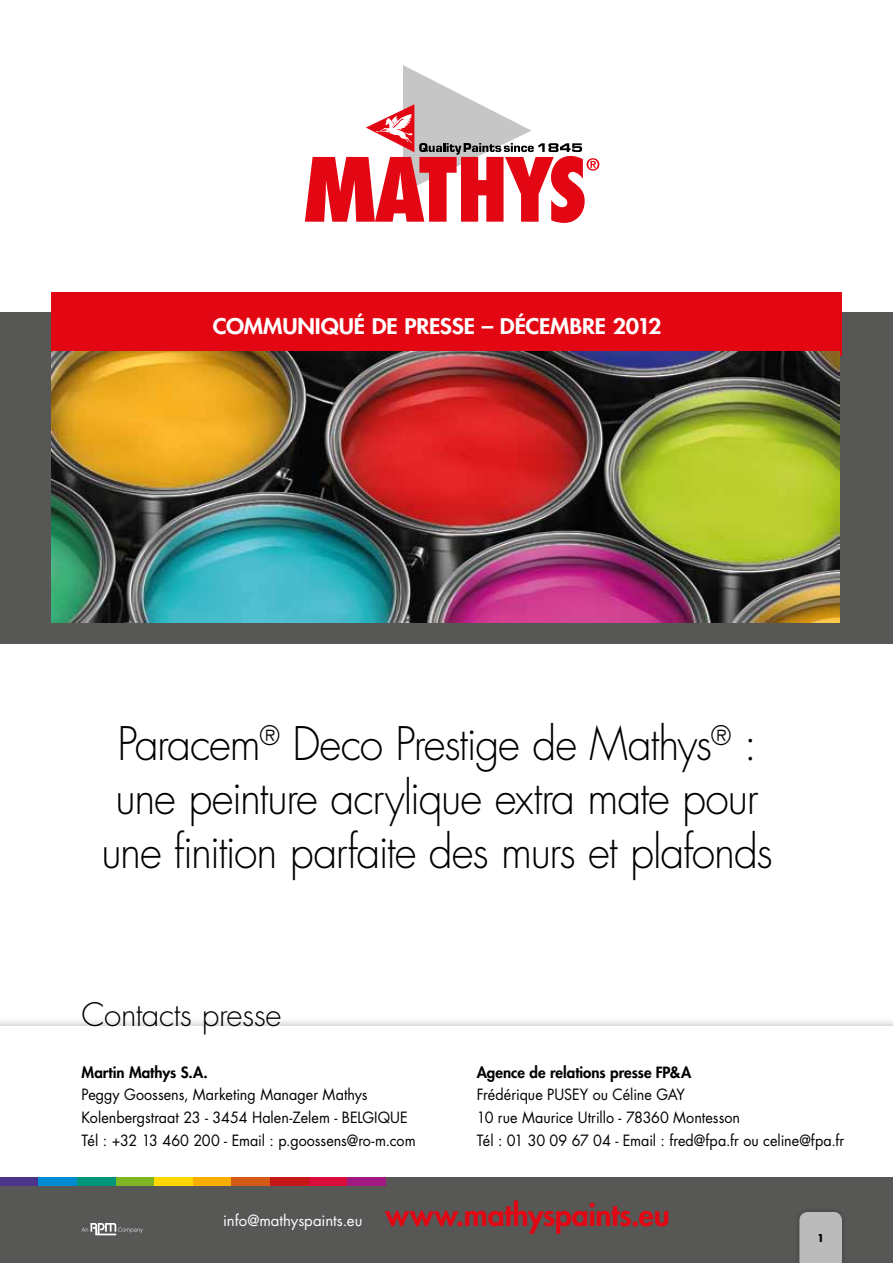
<style>
.page{position:relative;width:893px;height:1263px;background:#fff}
.page>*{position:absolute;margin:0;border:0;box-sizing:border-box;transform-origin:0 0}
.t1{font:300 45px/54px "Futura Std";letter-spacing:-.03em;color:#000;text-align:center;scale:.95 1}
.t2{font:300 31.5px "Futura Std";letter-spacing:-.01em;color:#000}
.t3{font:800 21px "Futura Std";letter-spacing:-.01em;color:#fff;scale:1.1 1}
.t4{font:15.15px/22.6px "Futura Std";color:#000;scale:.95 1}
.t5{font:800 15.15px "Futura Std";color:#000}
.t6{font:15px "Futura Std";color:#fff}
.t7{font:700 10.5px "Futura Std";color:#000}
.s1{font-weight:800;font-size:30px;color:#e30613}
</style>
<div class="page">
<div style="left:0;top:1017px;width:893px;height:228px;background:#000;opacity:.3"></div>
<div style="left:0;top:1027px;width:893px;height:208px;background:#fff"></div>
<div style="left:0;top:313px;width:893px;height:331px;background:#575756"></div>
<div style="left:0;top:1177px;width:893px;height:86px;background:#575756"></div>
<div style="left:51px;top:292px;width:791px;height:63px;background:#e30613"></div>
<div style="left:0;top:1177px;width:39px;height:8px;background:#4a358b"></div>
<div style="left:39px;top:1177px;width:38px;height:8px;background:#008cd3"></div>
<div style="left:77px;top:1177px;width:39px;height:8px;background:#00947b"></div>
<div style="left:116px;top:1177px;width:38px;height:8px;background:#7fb525"></div>
<div style="left:154px;top:1177px;width:39px;height:8px;background:#ffd800"></div>
<div style="left:193px;top:1177px;width:39px;height:8px;background:#f9ae00"></div>
<div style="left:232px;top:1177px;width:38px;height:8px;background:#d35917"></div>
<div style="left:270px;top:1177px;width:39px;height:8px;background:#c41718"></div>
<div style="left:309px;top:1177px;width:38px;height:8px;background:#d90d3a"></div>
<div style="left:347px;top:1177px;width:39px;height:8px;background:#a11881"></div>
<svg style="left:305px;top:65px;width:294px;height:158px"></svg>
<img style="left:51px;top:351px;width:788px;height:271px">
<svg style="left:82px;top:1223px;width:61px;height:12px"></svg>
<div style="left:794px;top:1206px;width:53px;height:57px;background:#535352"></div>
<div style="left:799px;top:1212px;width:43px;height:51px;background:#bbb"></div>
<h3 class="t3" style="left:213px;top:313px;width:410px">Communiqué de presse – décembre 2012</h3>
<h1 class="t1" style="left:101px;top:717px;width:708px">Paracem<sup>®</sup> Deco Prestige de Mathys<sup>®</sup> : une peinture acrylique extra mate pour une finition parfaite des murs et plafonds</h1>
<h2 class="t2" style="left:82px;top:996px;width:202px">Contacts presse</h2>
<p class="t5" style="left:82px;top:1063px;width:128px">Martin Mathys S.A.</p>
<p class="t4" style="left:82px;top:1084px;width:353px">Peggy Goossens, Marketing Manager Mathys<br>Kolenbergstraat 23 - 3454 Halen-Zelem - BELGIQUE<br>Tél : +32 13 460 200 - Email : p.goossens@ro-m.com</p>
<p class="t5" style="left:477px;top:1063px;width:216px">Agence de relations presse FP&amp;A</p>
<p class="t4" style="left:477px;top:1084px;width:388px">Frédérique PUSEY ou Céline GAY<br>10 rue Maurice Utrillo - 78360 Montesson<br>Tél : 01 30 09 67 04 - Email : fred@fpa.fr ou celine@fpa.fr</p>
<p class="t6" style="left:223px;top:1211px;width:448px">info@mathyspaints.eu <span class="s1">www.mathyspaints.eu</span></p>
<p class="t7" style="left:817px;top:1231px;width:9px">1</p>
</div>
